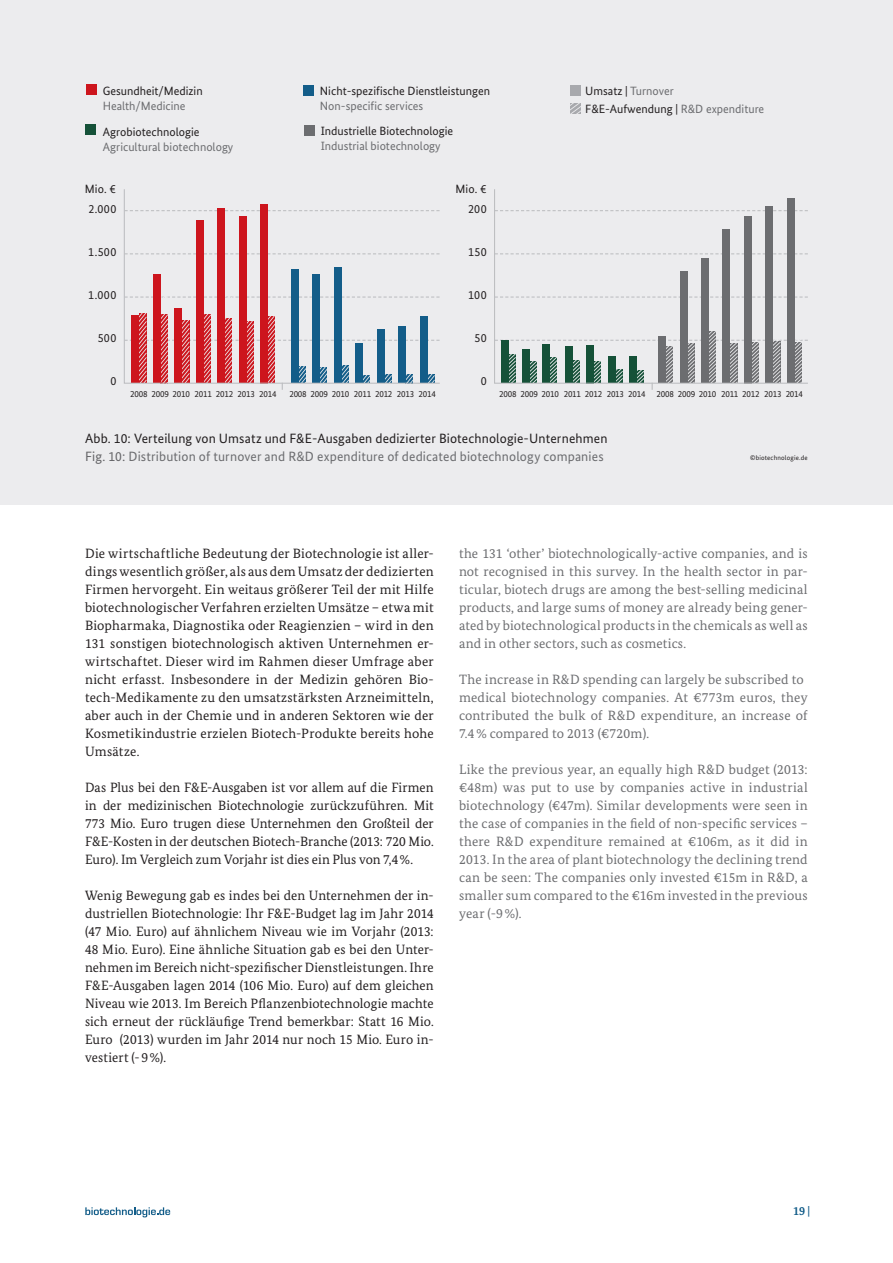
<style>
.page{position:relative;width:893px;height:1263px;background:#fff}
.page>*{position:absolute;margin:0;border:0;box-sizing:border-box;transform-origin:0 0}
.t1{font:13.5px/18px "Bundes Serif";letter-spacing:.01em;color:#231f20;text-align:justify}
.t2{font:13.5px/18px "Bundes Serif";letter-spacing:.015em;color:#6c6d70;text-align:justify}
.t3{font:13.5px/18px "Bundes Sans";letter-spacing:.01em;color:#231f20}
.t4{font:12px/18.1px "Bundes Sans";color:#231f20}
.t5{font:12px "Bundes Sans";color:#6c6d70}
.t6{font:700 12px "Bundes Serif";color:#135d89}
.t7{font:9px "Bundes Sans";letter-spacing:-.02em;color:#231f20}
.t8{font:6.75px "Bundes Sans";letter-spacing:.025em;color:#231f20}
.s1{color:#6c6d70}
.s2{color:#636366}
</style>
<div class="page">
<div style="left:0;top:0;width:893px;height:504px;background:#ececee"></div>
<div style="left:86px;top:84px;width:11px;height:11px;background:#cd151d"></div>
<div style="left:85px;top:124px;width:11px;height:11px;background:#155138"></div>
<div style="left:304px;top:125px;width:11px;height:10px;background:#6c6d70"></div>
<div style="left:303px;top:85px;width:11px;height:10px;background:#135d89"></div>
<div style="left:570px;top:85px;width:10px;height:10px;background:#a8a9ad"></div>
<svg style="left:123px;top:189px;width:317px;height:195px"></svg>
<svg style="left:494px;top:189px;width:314px;height:195px"></svg>
<svg style="left:85px;top:1207px;width:85px;height:10px"></svg>
<p class="t4" style="left:103px;top:81px;width:101px">Gesundheit/Medizin</p>
<p class="t5" style="left:103px;top:98px;width:84px">Health/Medicine</p>
<p class="t4" style="left:103px;top:122px;width:98px">Agrobiotechnologie</p>
<p class="t5" style="left:103px;top:139px;width:132px">Agricultural biotechnology</p>
<p class="t4" style="left:320px;top:81px;width:172px">Nicht-spezifische Dienstleistungen</p>
<p class="t5" style="left:320px;top:98px;width:105px">Non-specific services</p>
<p class="t4" style="left:321px;top:121px;width:134px">Industrielle Biotechnologie</p>
<p class="t5" style="left:321px;top:138px;width:121px">Industrial biotechnology</p>
<p class="t4" style="left:85px;top:180px;width:33px">Mio. €</p>
<p class="t4" style="left:455px;top:180px;width:33px">Mio. €</p>
<p class="t4" style="left:88px;top:200px;width:30px">2.000</p>
<p class="t4" style="left:468px;top:200px;width:20px">200</p>
<p class="t4" style="left:88px;top:243px;width:30px">1.500</p>
<p class="t4" style="left:468px;top:243px;width:20px">150</p>
<p class="t4" style="left:88px;top:286px;width:30px">1.000</p>
<p class="t4" style="left:468px;top:286px;width:20px">100</p>
<p class="t4" style="left:98px;top:329px;width:20px">500</p>
<p class="t4" style="left:474px;top:329px;width:14px">50</p>
<p class="t4" style="left:110px;top:372px;width:7px">0</p>
<p class="t4" style="left:481px;top:372px;width:7px">0</p>
<p class="t4" style="left:585px;top:81px;width:180px">Umsatz | <span class="s1">Turnover<br></span>F&amp;E-Aufwendung | <span class="s1">R&amp;D expenditure</span></p>
<p class="t7" style="left:130px;top:389px;width:148px">2008 2009 2010 2011 2012 2013 2014</p>
<p class="t7" style="left:289px;top:389px;width:148px">2008 2009 2010 2011 2012 2013 2014</p>
<p class="t7" style="left:499px;top:389px;width:305px">2008 2009 2010 2011 2012 2013 2014 2008 2009 2010 2011 2012 2013 2014</p>
<p class="t3" style="left:85px;top:429px;width:524px">Abb. 10: Verteilung von Umsatz und F&amp;E-Ausgaben dedizierter Biotechnologie-Unternehmen<br><span class="s2">Fig. 10:</span> <span class="s1">Distribution of turnover and R&amp;D expenditure of dedicated biotechnology companies</span></p>
<p class="t8" style="left:750px;top:454px;width:59px">©biotechnologie.de</p>
<p class="t1" style="left:85px;top:544px;width:350px">Die wirtschaftliche Bedeutung der Biotechnologie ist aller&shy;dings wesentlich größer, als aus dem Umsatz der dedizierten Firmen hervorgeht. Ein weitaus größerer Teil der mit Hilfe biotechnologischer Verfahren erzielten Umsätze – etwa mit Biopharmaka, Diagnostika oder Reagienzien – wird in den 131 sonstigen biotechnologisch aktiven Unternehmen er&shy;wirtschaftet. Dieser wird im Rahmen dieser Umfrage aber nicht erfasst. Insbesondere in der Medizin gehören Bio&shy;tech-Medikamente zu den umsatzstärksten Arzneimitteln, aber auch in der Chemie und in anderen Sektoren wie der Kosmetikindustrie erzielen Biotech-Produkte bereits hohe Umsätze.</p>
<p class="t1" style="left:85px;top:778px;width:350px">Das Plus bei den F&amp;E-Ausgaben ist vor allem auf die Firmen in der medizinischen Biotechnologie zurückzuführen. Mit 773 Mio. Euro trugen diese Unternehmen den Großteil der F&amp;E-Kosten in der deutschen Biotech-Branche (2013: 720 Mio.<br>Euro). Im Vergleich zum Vorjahr ist dies ein Plus von 7,4%.</p>
<p class="t1" style="left:85px;top:886px;width:350px">Wenig Bewegung gab es indes bei den Unternehmen der in&shy;dustriellen Biotechnologie: Ihr F&amp;E-Budget lag im Jahr 2014 (47 Mio. Euro) auf ähnlichem Niveau wie im Vorjahr (2013:<br>48 Mio. Euro). Eine ähnliche Situation gab es bei den Unter&shy;nehmen im Bereich nicht-spezifischer Dienstleistungen. Ihre F&amp;E-Ausgaben lagen 2014 (106 Mio. Euro) auf dem gleichen Niveau wie 2013. Im Bereich Pflanzenbiotechnologie machte sich erneut der rückläufige Trend bemerkbar: Statt 16 Mio.<br>Euro (2013) wurden im Jahr 2014 nur noch 15 Mio. Euro in&shy;vestiert (-9%).</p>
<p class="t2" style="left:459px;top:544px;width:350px">the 131 ‘other’ biotechnologically-active companies, and is not recognised in this survey. In the health sector in par&shy;ticular, biotech drugs are among the best-selling medicinal products, and large sums of money are already being gener&shy;ated by biotechnological products in the chemicals as well as and in other sectors, such as cosmetics.</p>
<p class="t2" style="left:459px;top:670px;width:350px;text-align:left">The increase in R&amp;D spending can largely be subscribed to medical biotechnology companies. At €773m euros, they contributed the bulk of R&amp;D expenditure, an increase of 7.4% compared to 2013 (€720m).</p>
<p class="t2" style="left:459px;top:760px;width:350px">Like the previous year, an equally high R&amp;D budget (2013: €48m) was put to use by companies active in industrial biotechnology (€47m). Similar developments were seen in the case of companies in the field of non-specific services – there R&amp;D expenditure remained at €106m, as it did in 2013. In the area of plant biotechnology the declining trend can be seen: The companies only invested €15m in R&amp;D, a smaller sum compared to the €16m invested in the previous year (-9%).</p>
<p class="t6" style="left:793px;top:1204px;width:19px">19 |</p>
</div>
